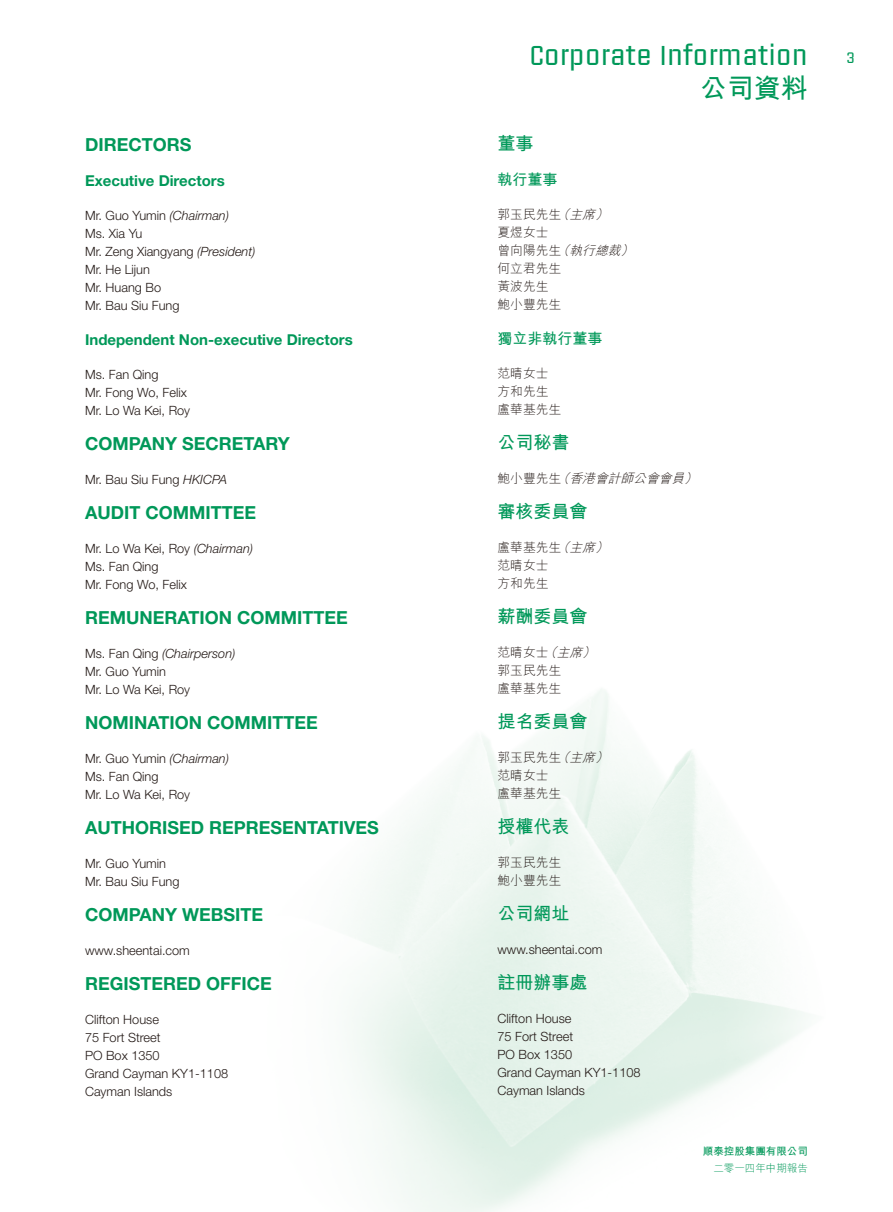
<style>
.page{position:relative;width:893px;height:1212px;background:#fff}
.page>*{position:absolute;margin:0;border:0;box-sizing:border-box;transform-origin:0 0}
.t1{font:27px "Briem Akademi Std";color:#009859}
.t2{font:700 27px "M Hei HK";color:#009859}
.t3{font:700 18px "Helvetica Neue LT Std";color:#009859}
.t4{font:700 18px "M Hei HK";color:#009859}
.t5{font:700 15px "Helvetica Neue LT Std";color:#009859}
.t6{font:700 15px "M Hei HK";color:#009859}
.t7{font:15px "Briem Akademi Std";color:#009859}
.t8{font:300 12.75px/18px "Helvetica Neue LT Std";color:#231916}
.t9{font:300 12.75px/18px "M Hei HK";color:#231916}
.t10{font:italic 300 12.75px "M Hei HK";color:#231916}
.t11{font:700 10.5px "M Hei HK";color:#009859}
.t12{font:300 10.5px "M Hei HK";color:#009859}
.s1{font-style:italic}
.s2{font-style:normal}
</style>
<div class="page">
<h2 class="t3" style="left:85px;top:133px;width:108px">DIRECTORS</h2>
<p class="t5" style="left:85px;top:171px;width:141px">Executive Directors</p>
<p class="t8" style="left:85px;top:206px;width:172px">Mr. Guo Yumin <span class="s1">(Chairman)<br></span>Ms. Xia Yu<br>Mr. Zeng Xiangyang <span class="s1">(President)<br></span>Mr. He Lijun<br>Mr. Huang Bo<br>Mr. Bau Siu Fung</p>
<p class="t5" style="left:85px;top:330px;width:269px">Independent Non-executive Directors</p>
<p class="t8" style="left:85px;top:365px;width:107px">Ms. Fan Qing<br>Mr. Fong Wo, Felix<br>Mr. Lo Wa Kei, Roy</p>
<h2 class="t3" style="left:85px;top:432px;width:206px">COMPANY SECRETARY</h2>
<p class="t8" style="left:85px;top:470px;width:144px">Mr. Bau Siu Fung <span class="s1">HKICPA</span></p>
<h2 class="t3" style="left:85px;top:501px;width:172px">AUDIT COMMITTEE</h2>
<p class="t8" style="left:85px;top:539px;width:170px">Mr. Lo Wa Kei, Roy <span class="s1">(Chairman)<br></span>Ms. Fan Qing<br>Mr. Fong Wo, Felix</p>
<h2 class="t3" style="left:85px;top:606px;width:264px">REMUNERATION COMMITTEE</h2>
<p class="t8" style="left:85px;top:644px;width:152px">Ms. Fan Qing <span class="s1">(Chairperson)<br></span>Mr. Guo Yumin<br>Mr. Lo Wa Kei, Roy</p>
<h2 class="t3" style="left:85px;top:711px;width:234px">NOMINATION COMMITTEE</h2>
<p class="t8" style="left:85px;top:749px;width:146px">Mr. Guo Yumin <span class="s1">(Chairman)<br></span>Ms. Fan Qing<br>Mr. Lo Wa Kei, Roy</p>
<h2 class="t3" style="left:85px;top:816px;width:295px">AUTHORISED REPRESENTATIVES</h2>
<p class="t8" style="left:85px;top:854px;width:96px">Mr. Guo Yumin<br>Mr. Bau Siu Fung</p>
<h2 class="t3" style="left:85px;top:903px;width:180px">COMPANY WEBSITE</h2>
<p class="t8" style="left:85px;top:941px;width:106px">www.sheentai.com</p>
<h2 class="t3" style="left:85px;top:972px;width:188px">REGISTERED OFFICE</h2>
<p class="t8" style="left:85px;top:1010px;width:145px">Clifton House<br>75 Fort Street<br>PO Box 1350<br>Grand Cayman KY1-1108<br>Cayman Islands</p>
<h1 class="t1" style="left:529px;top:40px;width:280px">Corporate Information</h1>
<h1 class="t2" style="left:700px;top:68px;width:110px">公司資料</h1>
<h2 class="t4" style="left:497px;top:130px;width:37px">董事</h2>
<p class="t6" style="left:497px;top:168px;width:61px">執行董事</p>
<p class="t9" style="left:497px;top:205px;width:141px">郭玉民先生<span class="s1">（主席）<br></span>夏煜女士<br>曾向陽先生<span class="s1">（執行總裁）</span>何立君先生<br>黃波先生<br>鮑小豐先生</p>
<p class="t6" style="left:497px;top:327px;width:106px">獨立非執行董事</p>
<p class="t9" style="left:497px;top:364px;width:65px">范晴女士方和先生盧華基先生</p>
<h2 class="t4" style="left:497px;top:429px;width:73px">公司秘書</h2>
<p class="t10" style="left:497px;top:472px;width:204px"><span class="s2">鮑小豐先生</span>（香港會計師公會會員）</p>
<h2 class="t4" style="left:497px;top:498px;width:91px">審核委員會</h2>
<p class="t9" style="left:497px;top:538px;width:115px">盧華基先生<span class="s1">（主席）</span>范晴女士<br>方和先生</p>
<h2 class="t4" style="left:497px;top:603px;width:91px">薪酬委員會</h2>
<p class="t9" style="left:497px;top:643px;width:102px">范晴女士<span class="s1">（主席）</span>郭玉民先生<br>盧華基先生</p>
<h2 class="t4" style="left:497px;top:708px;width:91px">提名委員會</h2>
<p class="t9" style="left:497px;top:748px;width:115px">郭玉民先生<span class="s1">（主席）</span>范晴女士<br>盧華基先生</p>
<h2 class="t4" style="left:497px;top:813px;width:73px">授權代表</h2>
<p class="t9" style="left:497px;top:853px;width:65px">郭玉民先生鮑小豐先生</p>
<h2 class="t4" style="left:497px;top:900px;width:73px">公司網址</h2>
<p class="t8" style="left:497px;top:940px;width:106px">www.sheentai.com</p>
<h2 class="t4" style="left:497px;top:969px;width:91px">註冊辦事處</h2>
<p class="t8" style="left:497px;top:1009px;width:145px">Clifton House<br>75 Fort Street<br>PO Box 1350<br>Grand Cayman KY1-1108<br>Cayman Islands</p>
<p class="t11" style="left:703px;top:1144px;width:106px">順泰控股集團有限公司</p>
<p class="t12" style="left:713px;top:1163px;width:96px">二零一四年中期報告</p>
<p class="t7" style="left:846px;top:49px;width:10px">3</p>
</div>
